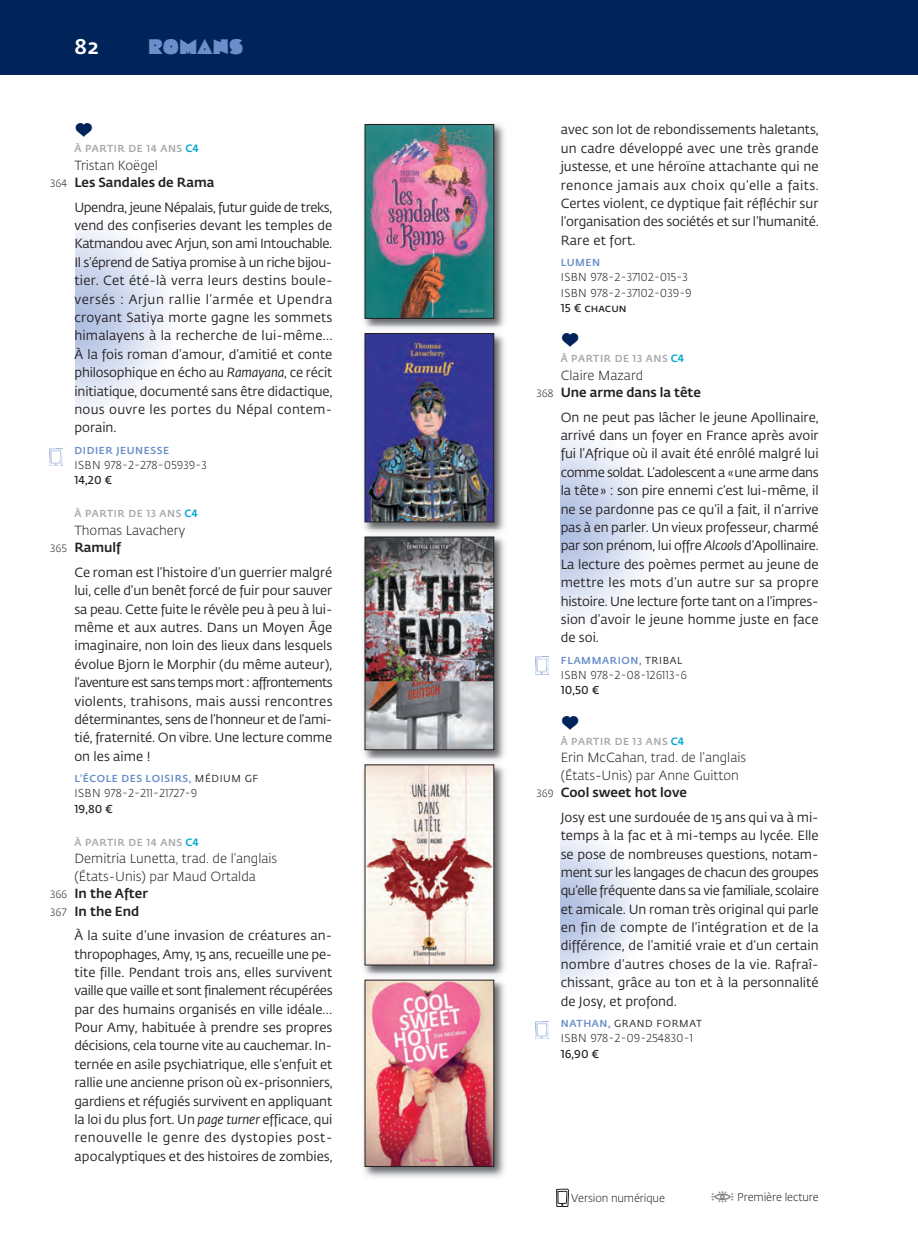
<style>
.page{position:relative;width:918px;height:1241px;background:#fff}
.page>*{position:absolute;margin:0;border:0;box-sizing:border-box;transform-origin:0 0}
.t1{font:21px "Cooter Deuce";letter-spacing:.03em;color:#6a8fca}
.t2{font:500 21px "Fedra Sans Pro";color:#fff}
.t3{font:14px "RLPE";color:#002359}
.t4{font:13.12px/18.4px "Fedra Sans Pro";color:#231f20;text-align:justify}
.t5{font:300 13.12px/17.5px "Fedra Sans Pro";color:#231f20}
.t6{font:500 13.12px/17.5px "Fedra Sans Pro";color:#231f20}
.t7{font:300 11.38px/15.2px "Fedra Sans Pro";letter-spacing:.035em;color:#231f20}
.t8{font:600 11.38px "Fedra Sans Pro";color:#231f20}
.t9{font:300 11.2px "Fedra Sans Pro";letter-spacing:-.01em;color:#231f20}
.t10{font:500 10.15px "Fedra Sans Pro";letter-spacing:.06em;color:#a8a9ad}
.t11{font:500 10.15px "Fedra Sans Pro";letter-spacing:.06em;color:#6a8fca}
.t12{font:10.15px "Fedra Sans Pro";letter-spacing:.06em;color:#231f20}
.s1{font-size:10.5px;color:#00a8cf}
.s2{font-weight:300}
.s3{font-weight:300;font-size:10.5px}
.s4{font-style:italic}
.s5{font-size:10.5px}
.s6{font-weight:500}
.s7{font-weight:400;color:#231f20}
.s8{font-weight:500;color:#6a8fca}
</style>
<div class="page">
<div style="left:0;top:0;width:918px;height:74px;background:#002359"></div>
<svg style="left:556px;top:1188px;width:13px;height:18px"></svg>
<img style="left:536px;top:656px;width:12px;height:18px">
<img style="left:536px;top:1021px;width:12px;height:17px">
<img style="left:363px;top:123px;width:142px;height:1055px">
<img style="left:367px;top:126px;width:125px;height:190px">
<div style="left:365px;top:124px;width:129px;height:194px;border:1px solid #231f20"></div>
<img style="left:367px;top:335px;width:125px;height:185px">
<div style="left:365px;top:333px;width:129px;height:189px;border:1px solid #231f20"></div>
<img style="left:367px;top:539px;width:125px;height:208px">
<div style="left:365px;top:537px;width:129px;height:212px;border:1px solid #231f20"></div>
<img style="left:367px;top:766px;width:125px;height:196px">
<img style="left:367px;top:981px;width:125px;height:183px">
<img style="left:50px;top:448px;width:12px;height:18px">
<h1 class="t2" style="left:74px;top:38px;width:26px">82</h1>
<h1 class="t1" style="left:149px;top:37px;width:96px">ROMANS</h1>
<p class="t3" style="left:74px;top:121px;width:20px">A</p>
<p class="t10" style="left:74px;top:144px;width:126px">À PARTIR DE 14 ANS <span class="s1">C4</span></p>
<p class="t6" style="left:50px;top:157px;width:166px;text-indent:25px"><span class="s2">Tristan Koëgel<br></span><span class="s3">364</span> LES SANDALES DE RAMA</p>
<p class="t4" style="left:74px;top:199px;width:260px">Upendra, jeune Népalais, futur guide de treks, vend des confiseries devant les temples de Katmandou avec Arjun, son ami Intouchable.<br>Il s’éprend de Satiya promise à un riche bijou - tier. Cet été-là verra leurs destins boule - versés : Arjun rallie l’armée et Upendra croyant Satiya morte gagne les sommets himalayens à la recherche de lui-même… À la fois roman d’amour, d’amitié et conte philosophique en écho au <span class="s4">Ramayana</span>, ce récit initiatique, documenté sans être didactique, nous ouvre les portes du Népal contem - porain.</p>
<p class="t11" style="left:74px;top:446px;width:96px">DIDIER JEUNESSE</p>
<p class="t7" style="left:74px;top:458px;width:134px">ISBN 978-2-278-05939-3</p>
<p class="t8" style="left:74px;top:476px;width:39px">14,20 €</p>
<p class="t10" style="left:74px;top:509px;width:125px">À PARTIR DE 13 ANS <span class="s1">C4</span></p>
<p class="t5" style="left:50px;top:522px;width:137px;text-indent:25px">Thomas Lavachery<br><span class="s5">365</span> <span class="s6">RAMULF</span></p>
<p class="t4" style="left:74px;top:564px;width:260px">Ce roman est l’histoire d’un guerrier malgré lui, celle d’un benêt forcé de fuir pour sauver sa peau. Cette fuite le révèle peu à peu à lui&shy;même et aux autres. Dans un Moyen Âge imaginaire, non loin des lieux dans lesquels évolue Bjorn le Morphir (du même auteur), l’aventure est sans temps mort : affrontements violents, trahisons, mais aussi rencontres déterminantes, sens de l’honneur et de l’ami&shy;tié, fraternité. On vibre. Une lecture comme on les aime !</p>
<p class="t11" style="left:74px;top:774px;width:185px">L’ÉCOLE DES LOISIRS, <span class="s7">MÉDIUM GF</span></p>
<p class="t7" style="left:74px;top:786px;width:124px">ISBN 978-2-211-21727-9</p>
<p class="t8" style="left:74px;top:804px;width:40px">19,80 €</p>
<p class="t10" style="left:74px;top:837px;width:126px">À PARTIR DE 14 ANS <span class="s1">C4</span></p>
<p class="t5" style="left:74px;top:850px;width:204px">Demitria Lunetta, trad. de l’anglais</p>
<p class="t5" style="left:74px;top:868px;width:183px">(États-Unis) par Maud Ortalda</p>
<p class="t6" style="left:50px;top:885px;width:100px"><span class="s3">366</span> IN THE AFTER</p>
<p class="t6" style="left:50px;top:903px;width:91px"><span class="s3">367</span> IN THE END</p>
<p class="t4" style="left:74px;top:927px;width:260px">À la suite d’une invasion de créatures an&shy;thropophages, Amy, 15 ans, recueille une pe&shy;tite fille. Pendant trois ans, elles survivent vaille que vaille et sont finalement récupérées par des humains organisés en ville idéale… Pour Amy, habituée à prendre ses propres décisions, cela tourne vite au cauchemar. In&shy;ternée en asile psychiatrique, elle s’enfuit et rallie une ancienne prison où ex-prisonniers, gardiens et réfugiés survivent en appliquant la loi du plus fort. Un <span class="s4">page turner</span> efficace, qui renouvelle le genre des dystopies post&shy;apocalyptiques et des histoires de zombies,</p>
<p class="t4" style="left:561px;top:122px;width:260px">avec son lot de rebondissements haletants, un cadre développé avec une très grande justesse, et une héroïne attachante qui ne renonce jamais aux choix qu’elle a faits.<br>Certes violent, ce dyptique fait réfléchir sur l’organisation des sociétés et sur l’humanité.<br>Rare et fort.</p>
<p class="t11" style="left:561px;top:258px;width:41px">LUMEN</p>
<p class="t7" style="left:561px;top:271px;width:132px">ISBN 978-2-37102-015-3<br>ISBN 978-2-37102-039-9</p>
<p class="t8" style="left:561px;top:303px;width:67px">15 € chacun</p>
<p class="t3" style="left:561px;top:331px;width:20px">A</p>
<p class="t10" style="left:561px;top:354px;width:125px">À PARTIR DE 13 ANS <span class="s1">C4</span></p>
<p class="t6" style="left:536px;top:367px;width:167px;text-indent:25px"><span class="s2">Claire Mazard<br></span><span class="s3">368</span> UNE ARME DANS LA TÊTE</p>
<p class="t4" style="left:561px;top:409px;width:259px">On ne peut pas lâcher le jeune Apollinaire, arrivé dans un foyer en France après avoir fui l’Afrique où il avait été enrôlé malgré lui comme soldat. L’adolescent a «une arme dans la tête» : son pire ennemi c’est lui-même, il ne se pardonne pas ce qu’il a fait, il n’arrive pas à en parler. Un vieux professeur, charmé par son prénom, lui offre <span class="s4">Alcools</span> d’Apollinaire.<br>La lecture des poèmes permet au jeune de mettre les mots d’un autre sur sa propre histoire. Une lecture forte tant on a l’impres - sion d’avoir le jeune homme juste en face de soi.</p>
<p class="t11" style="left:561px;top:656px;width:123px">FLAMMARION, <span class="s7">TRIBAL</span></p>
<p class="t7" style="left:561px;top:668px;width:127px">ISBN 978-2-08-126113-6</p>
<p class="t8" style="left:561px;top:685px;width:40px">10,50 €</p>
<p class="t3" style="left:561px;top:714px;width:20px">A</p>
<p class="t10" style="left:561px;top:737px;width:125px">À PARTIR DE 13 ANS <span class="s1">C4</span></p>
<p class="t5" style="left:561px;top:749px;width:187px">Erin McCahan, trad. de l’anglais</p>
<p class="t5" style="left:561px;top:767px;width:180px">(États-Unis) par Anne Guitton</p>
<p class="t6" style="left:536px;top:784px;width:152px"><span class="s3">369</span> COOL SWEET HOT LOVE</p>
<p class="t4" style="left:561px;top:809px;width:260px">Josy est une surdouée de 15 ans qui va à mi&shy;temps à la fac et à mi-temps au lycée. Elle se pose de nombreuses questions, notam&shy;ment sur les langages de chacun des groupes qu’elle fréquente dans sa vie familiale, scolaire et amicale. Un roman très original qui parle en fin de compte de l’intégration et de la différence, de l’amitié vraie et d’un certain nombre d’autres choses de la vie. Rafraî&shy;chissant, grâce au ton et à la personnalité de Josy, et profond.</p>
<p class="t12" style="left:561px;top:1019px;width:143px"><span class="s8">NATHAN,</span> GRAND FORMAT</p>
<p class="t7" style="left:561px;top:1031px;width:133px">ISBN 978-2-09-254830-1</p>
<p class="t8" style="left:561px;top:1048px;width:40px">16,90 €</p>
<p class="t9" style="left:571px;top:1192px;width:95px">Version numérique</p>
<p class="t9" style="left:737px;top:1192px;width:83px">Première lecture</p>
</div>
